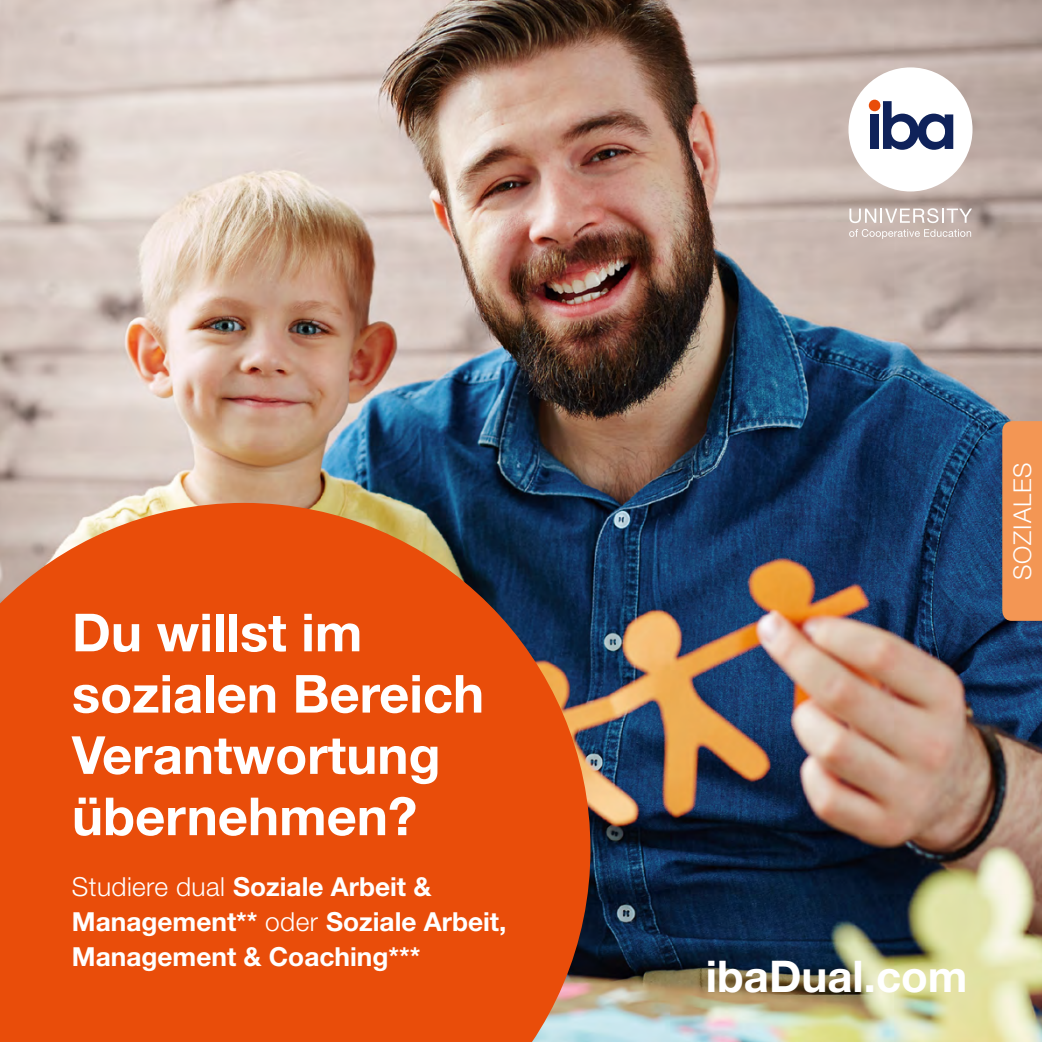
<style>
.page{position:relative;width:1042px;height:1042px;background:#fff}
.page>*{position:absolute;margin:0;border:0;box-sizing:border-box;transform-origin:0 0}
.t1{font:700 52.5px/61.2px "Helvetica Neue LT Pro";color:#fff}
.t2{font:700 43.75px "Helvetica Neue LT Pro";color:#fff}
.t3{font:700 26.25px/35px "Helvetica Neue LT Pro";color:#fff}
.t4{font:300 24.5px "Helvetica Neue LT Pro";letter-spacing:.035em;color:#fff}
.s1{font-weight:300}
</style>
<div class="page">
<img style="left:0;top:0;width:1042px;height:1042px">
<svg style="left:0;top:503px;width:590px;height:539px;background:#d95015"></svg>
<div style="left:1002px;top:421px;width:40px;height:200px;background:#f39654"></div>
<div style="left:848px;top:67px;width:124px;height:124px;background:#fff;border-radius:50%"></div>
<div style="left:870px;top:114px;width:9px;height:35px;background:#0f225a"></div>
<div style="left:869px;top:100px;width:11px;height:11px;background:#e94d0a;border-radius:50%"></div>
<svg style="left:883px;top:101px;width:70px;height:49px"></svg>
<svg style="left:849px;top:208px;width:123px;height:15px"></svg>
<svg style="left:849px;top:229px;width:122px;height:10px"></svg>
<h1 class="t1" style="left:72px;top:601px;width:414px">Du willst im sozialen Bereich<br>Verantwortung übernehmen?</h1>
<p class="t3" style="left:72px;top:869px;width:436px"><span class="s1">Studiere dual</span> Soziale Arbeit &amp;<br>Management** <span class="s1">oder</span> Soziale Arbeit,<br>Management &amp; Coaching***</p>
<p class="t4" style="left:1007px;top:580px;width:119px;rotate:-90deg">SOZIALES</p>
<h2 class="t2" style="left:706px;top:949px;width:263px">ibaDual.com</h2>
</div>
